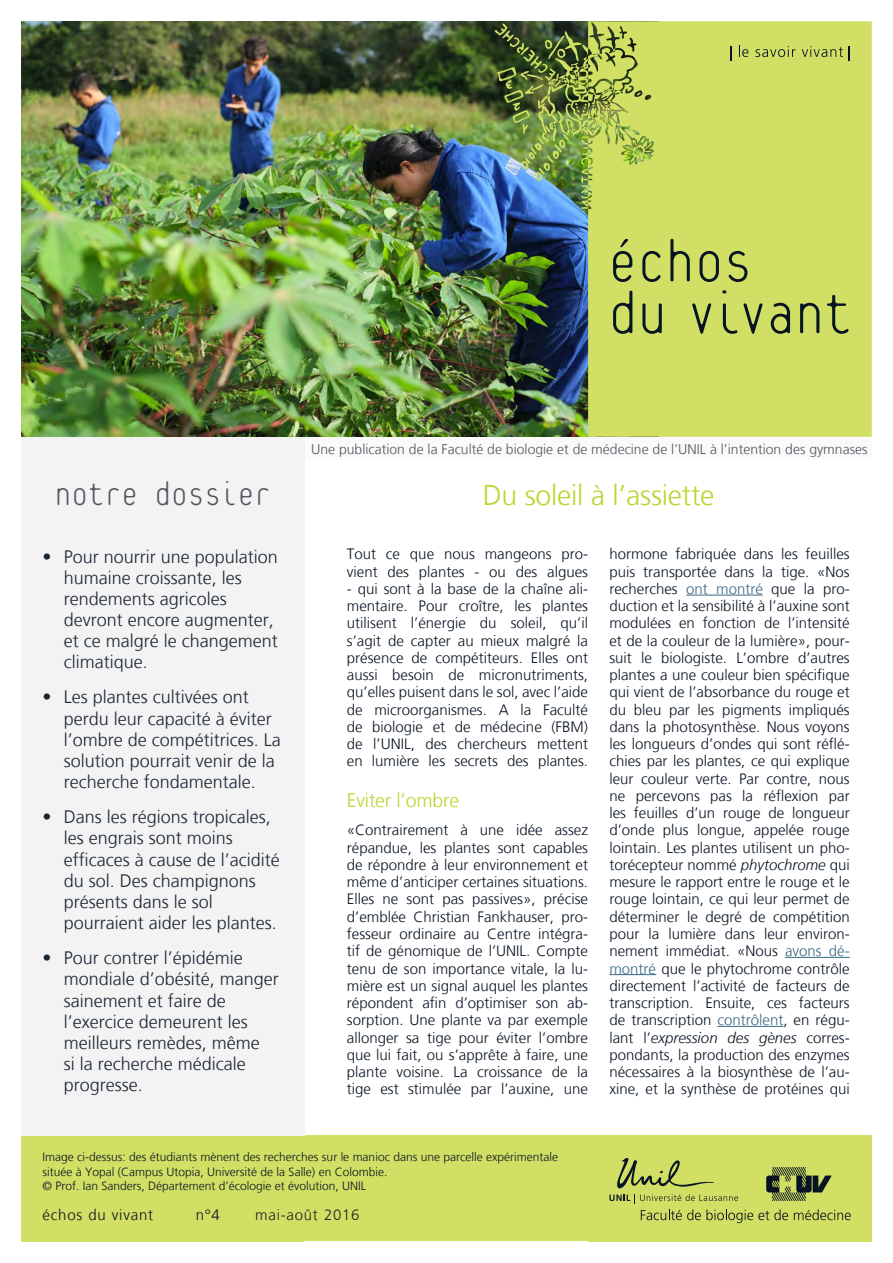
<style>
.page{position:relative;width:893px;height:1263px;background:#fff}
.page>*{position:absolute;margin:0;border:0;box-sizing:border-box;transform-origin:0 0}
.Titre_revue{font:100 64.35px "Platelet";letter-spacing:-.015em;color:#091423}
.Titres_sections{font:100 36px "Platelet";color:#545660}
.Titre_1{font:300 28.5px "Frutiger LT Std";letter-spacing:-.01em;color:#bcd531}
.Titre_2{font:300 19.5px "Frutiger LT Std";letter-spacing:-.01em;color:#bcd531}
.t1{font:300 18px/21.1px "Frutiger LT Std";color:#1a2532}
.Texte_article_de_têt{font:300 15px/17.2px "Frutiger LT Std";color:#091423;text-align:justify}
.Onglet_bas_de_page{font:300 15px "Frutiger LT Std";letter-spacing:.05em;color:#091423}
.Onglet_bas_de_page-2{font:300 15px "Frutiger LT Std";letter-spacing:.05em;color:#231f20}
.Texte_en_savoir_plus{font:300 13.95px "Frutiger LT Std";color:#545660}
.Légende_image_couver{font:300 12px/14.4px "Frutiger LT Std";color:#091423}
.s1{color:#386783}
.s2{font-style:italic}
</style>
<div class="page">
<div style="left:21px;top:1135px;width:851px;height:107px;background:#d1df64"></div>
<svg style="left:641px;top:1209px;width:147px;height:14px"></svg>
<svg style="left:794px;top:1209px;width:57px;height:11px"></svg>
<svg style="left:609px;top:1158px;width:129px;height:45px"></svg>
<svg style="left:766px;top:1167px;width:66px;height:34px"></svg>
<div style="left:21px;top:434px;width:284px;height:701px;background:#f3f3f4"></div>
<div style="left:305px;top:434px;width:567px;height:25px;background:#fafafa"></div>
<img style="left:21px;top:21px;width:474px;height:415px">
<hr style="left:686px;top:595px;width:77px;height:1px;background:#386783">
<hr style="left:785px;top:957px;width:65px;height:1px;background:#386783">
<hr style="left:609px;top:974px;width:47px;height:1px;background:#386783">
<hr style="left:717px;top:1026px;width:66px;height:1px;background:#386783">
<img style="left:495px;top:21px;width:377px;height:416px">
<svg style="left:731px;top:46px;width:1px;height:15px"></svg>
<svg style="left:739px;top:46px;width:9px;height:11px"></svg>
<svg style="left:755px;top:46px;width:40px;height:11px"></svg>
<svg style="left:802px;top:46px;width:41px;height:11px"></svg>
<svg style="left:849px;top:46px;width:1px;height:15px"></svg>
<p class="Titre_revue" style="left:608px;top:237px;width:146px">échos</p>
<p class="Titre_revue" style="left:608px;top:289px;width:247px">du vivant</p>
<p class="Titres_sections" style="left:55px;top:480px;width:218px">notre dossier</p>
<p class="t1" style="left:64px;top:546px;width:216px;text-indent:-21px">• Pour nourrir une population humaine croissante, les rendements agricoles devront encore augmenter, et ce malgré le changement climatique.</p>
<p class="t1" style="left:64px;top:687px;width:218px;text-indent:-21px">• Les plantes cultivées ont perdu leur capacité à éviter l’ombre de compétitrices. La solution pourrait venir de la recherche fondamentale.</p>
<p class="t1" style="left:64px;top:807px;width:218px;text-indent:-21px">• Dans les régions tropicales, les engrais sont moins efficaces à cause de l’acidité du sol. Des champignons présents dans le sol pourraient aider les plantes.</p>
<p class="t1" style="left:64px;top:948px;width:217px;text-indent:-21px">• Pour contrer l’épidémie mondiale d’obésité, manger sainement et faire de l’exercice demeurent les meilleurs remèdes, même<br>si la recherche médicale progresse.</p>
<p class="Texte_en_savoir_plus" style="left:311px;top:441px;width:558px">Une publication de la Faculté de biologie et de médecine de l’UNIL à l’intention des gymnases</p>
<p class="Titre_1" style="left:483px;top:479px;width:233px">Du soleil à l’assiette</p>
<p class="Texte_article_de_têt" style="left:347px;top:546px;width:243px">Tout ce que nous mangeons pro&shy;vient des plantes - ou des algues</p>
<p class="Texte_article_de_têt" style="left:347px;top:580px;width:243px">- qui sont à la base de la chaîne ali&shy;mentaire. Pour croître, les plantes utilisent l’énergie du soleil, qu’il s’agit de capter au mieux malgré la présence de compétiteurs. Elles ont aussi besoin de micronutriments, qu’elles puisent dans le sol, avec l’aide de microorganismes. A la Faculté de biologie et de médecine (FBM) de l’UNIL, des chercheurs mettent en lumière les secrets des plantes.</p>
<p class="Titre_2" style="left:347px;top:789px;width:114px">Eviter l’ombre</p>
<p class="Texte_article_de_têt" style="left:347px;top:822px;width:243px">«Contrairement à une idée assez répandue, les plantes sont capables de répondre à leur environnement et même d’anticiper certaines situations.<br>Elles ne sont pas passives», précise d’emblée Christian Fankhauser, pro&shy;fesseur ordinaire au Centre intégra&shy;tif de génomique de l’UNIL. Compte tenu de son importance vitale, la lu&shy;mière est un signal auquel les plantes répondent afin d’optimiser son ab&shy;sorption. Une plante va par exemple allonger sa tige pour éviter l’ombre que lui fait, ou s’apprête à faire, une plante voisine. La croissance de la tige est stimulée par l’auxine, une</p>
<p class="Texte_article_de_têt" style="left:609px;top:546px;width:242px">hormone fabriquée dans les feuilles puis transportée dans la tige. «Nos recherches <span class="s1">ont montré</span> que la pro&shy;duction et la sensibilité à l’auxine sont modulées en fonction de l’intensité et de la couleur de la lumière», pour&shy;suit le biologiste. L’ombre d’autres plantes a une couleur bien spécifique qui vient de l’absorbance du rouge et du bleu par les pigments impliqués dans la photosynthèse. Nous voyons les longueurs d’ondes qui sont réflé&shy;chies par les plantes, ce qui explique leur couleur verte. Par contre, nous ne percevons pas la réflexion par les feuilles d’un rouge de longueur d’onde plus longue, appelée rouge lointain. Les plantes utilisent un pho&shy;torécepteur nommé <span class="s2">phytochrome</span> qui mesure le rapport entre le rouge et le rouge lointain, ce qui leur permet de déterminer le degré de compétition pour la lumière dans leur environ&shy;nement immédiat. «Nous <span class="s1">avons dé&shy;montré</span> que le phytochrome contrôle directement l’activité de facteurs de transcription. Ensuite, ces facteurs de transcription <span class="s1">contrôlent</span>, en régu&shy;lant l’<span class="s2">expression des gènes</span> corres&shy;pondants, la production des enzymes nécessaires à la biosynthèse de l’au&shy;xine, et la synthèse de protéines qui</p>
<p class="Légende_image_couver" style="left:43px;top:1150px;width:517px">Image ci-dessus: des étudiants mènent des recherches sur le manioc dans une parcelle expérimentale située à Yopal (Campus Utopia, Université de la Salle) en Colombie.<br>© Prof. Ian Sanders, Département d’écologie et évolution, UNIL</p>
<p class="Onglet_bas_de_page" style="left:43px;top:1207px;width:112px">échos du vivant</p>
<p class="Onglet_bas_de_page" style="left:196px;top:1207px;width:26px">n°4</p>
<p class="Onglet_bas_de_page-2" style="left:255px;top:1207px;width:106px">mai-août 2016</p>
</div>
